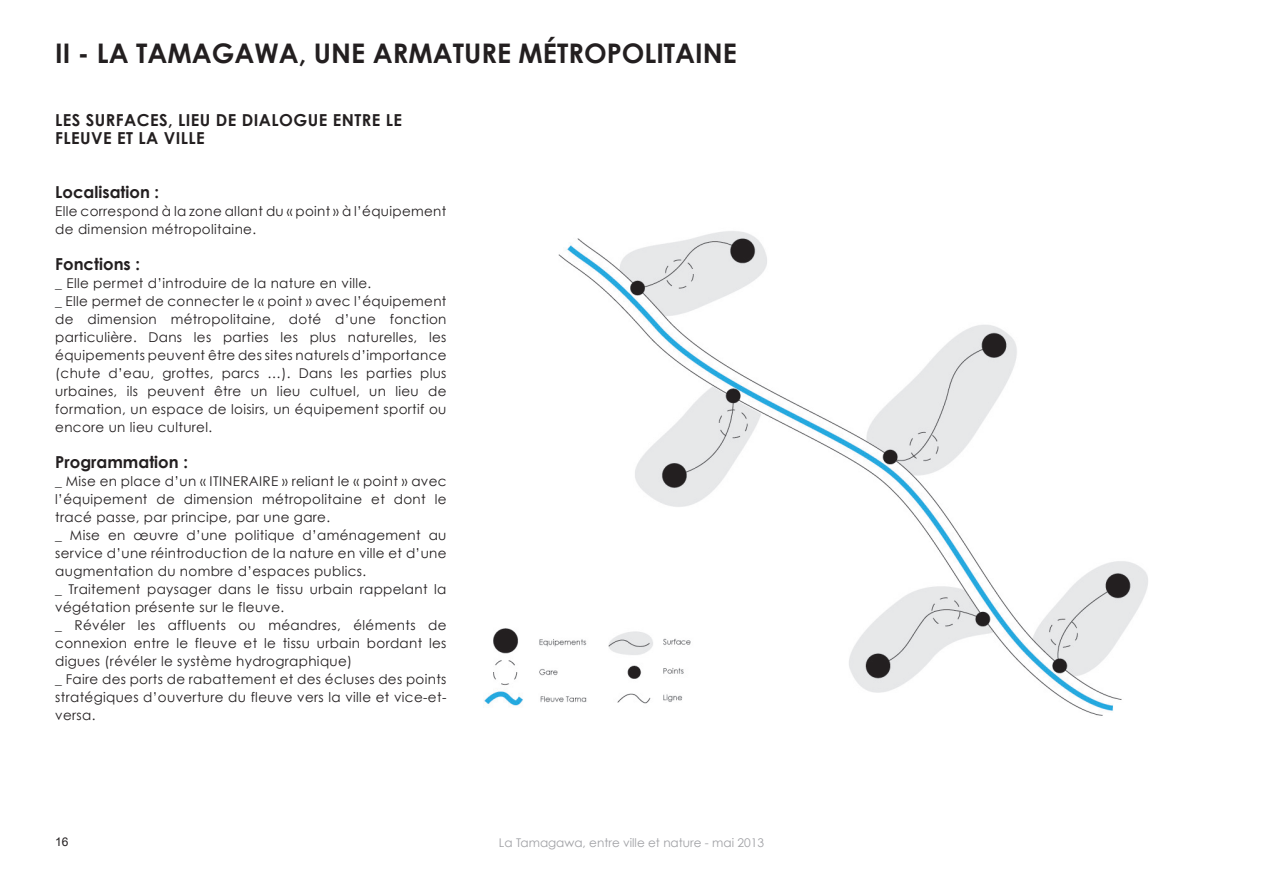
<style>
.page{position:relative;width:1263px;height:893px;background:#fff}
.page>*{position:absolute;margin:0;border:0;box-sizing:border-box;transform-origin:0 0}
.t1{font:700 27px "Century Gothic";color:#231f20}
.t2{font:700 16.5px/18px "Century Gothic";letter-spacing:.025em;color:#231f20}
.t3{font:700 16.5px "Century Gothic";color:#231f20}
.t4{font:13.5px/18px "Century Gothic";letter-spacing:.025em;color:#231f20}
.t5{font:12px "Century Gothic";color:#a0a1a5}
.t6{font:12px "Arial";color:#231f20}
</style>
<div class="page">
<img style="left:484px;top:231px;width:664px;height:485px">
<h1 class="t1" style="left:55px;top:36px;width:683px">II - LA TAMAGAWA, UNE ARMATURE MÉTROPOLITAINE</h1>
<p class="t2" style="left:55px;top:111px;width:348px">LES SURFACES, LIEU DE DIALOGUE ENTRE LE<br>FLEUVE ET LA VILLE</p>
<p class="t3" style="left:55px;top:182px;width:105px">Localisation :</p>
<p class="t4" style="left:55px;top:202px;width:393px">Elle correspond à la zone allant du « point » à l’équipement de dimension métropolitaine.</p>
<p class="t3" style="left:55px;top:254px;width:86px">Fonctions :</p>
<p class="t4" style="left:55px;top:274px;width:393px">_ Elle permet d’introduire de la nature en ville.<br>_ Elle permet de connecter le « point » avec l’équipement de dimension métropolitaine, doté d’une fonction particulière. Dans les parties les plus naturelles, les équipements peuvent être des sites naturels d’importance (chute d’eau, grottes, parcs …). Dans les parties plus urbaines, ils peuvent être un lieu cultuel, un lieu de formation, un espace de loisirs, un équipement sportif ou encore un lieu culturel.</p>
<p class="t3" style="left:55px;top:452px;width:134px">Programmation :</p>
<p class="t4" style="left:55px;top:472px;width:393px">_ Mise en place d’un « ITINERAIRE » reliant le « point » avec l’équipement de dimension métropolitaine et dont le tracé passe, par principe, par une gare.<br>_ Mise en œuvre d’une politique d’aménagement au service d’une réintroduction de la nature en ville et d’une augmentation du nombre d’espaces publics.<br>_ Traitement paysager dans le tissu urbain rappelant la végétation présente sur le fleuve.<br>_ Révéler les affluents ou méandres, éléments de connexion entre le fleuve et le tissu urbain bordant les digues (révéler le système hydrographique)<br>_ Faire des ports de rabattement et des écluses des points stratégiques d’ouverture du fleuve vers la ville et vice-et&shy;versa.</p>
<p class="t6" style="left:55px;top:834px;width:15px">16</p>
<p class="t5" style="left:499px;top:835px;width:266px">La Tamagawa, entre ville et nature - mai 2013</p>
</div>
